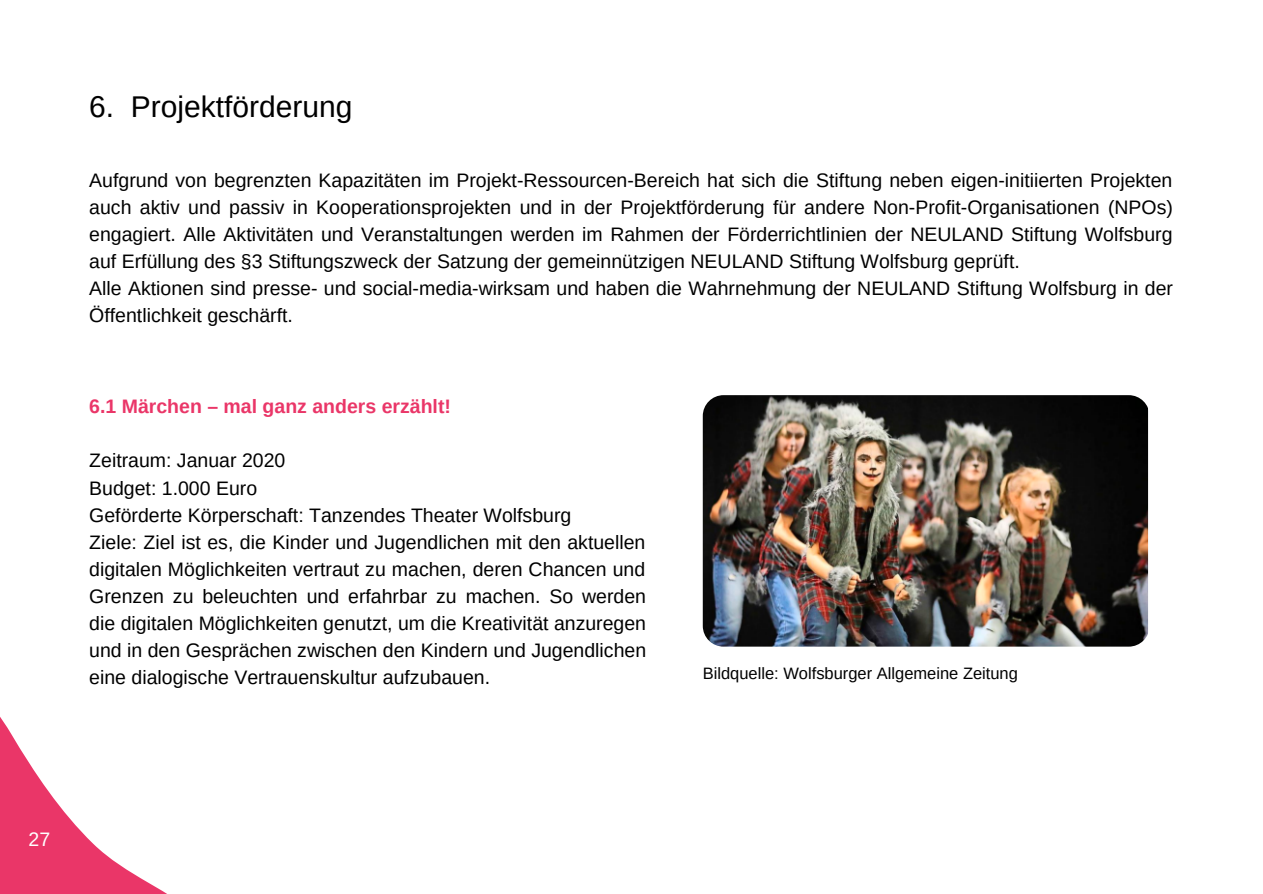
<style>
.page{position:relative;width:1263px;height:894px;background:#fff}
.page>*{position:absolute;margin:0;border:0;box-sizing:border-box;transform-origin:0 0}
.t1{font:30px "Arimo";color:#000}
.t2{font:19.5px/27px "Arimo";color:#000}
.t3{font:700 19.5px "Arimo";color:#ea3668}
.t4{font:19.5px "Arimo";color:#fff}
.t5{font:16.5px "Arimo";color:#000}
</style>
<div class="page">
<img style="left:703px;top:395px;width:446px;height:251px;border-radius:21px">
<svg style="left:0;top:717px;width:166px;height:176px"></svg>
<h1 class="t1" style="left:89px;top:89px;width:265px">6. Projektförderung</h1>
<p class="t2" style="left:89px;top:166px;width:1085px">Aufgrund von begrenzten Kapazitäten im Projekt-Ressourcen-Bereich hat sich die Stiftung neben eigen-initiierten Projekten auch aktiv und passiv in Kooperationsprojekten und in der Projektförderung für andere Non-Profit-Organisationen (NPOs) engagiert. Alle Aktivitäten und Veranstaltungen werden im Rahmen der Förderrichtlinien der NEULAND Stiftung Wolfsburg auf Erfüllung des §3 Stiftungszweck der Satzung der gemeinnützigen NEULAND Stiftung Wolfsburg geprüft.<br>Alle Aktionen sind presse- und social-media-wirksam und haben die Wahrnehmung der NEULAND Stiftung Wolfsburg in der Öffentlichkeit geschärft.</p>
<p class="t3" style="left:89px;top:395px;width:363px">6.1 Märchen – mal ganz anders erzählt!</p>
<p class="t2" style="left:89px;top:447px;width:558px">Zeitraum: Januar 2020<br>Budget: 1.000 Euro<br>Geförderte Körperschaft: Tanzendes Theater Wolfsburg<br>Ziele: Ziel ist es, die Kinder und Jugendlichen mit den aktuellen digitalen Möglichkeiten vertraut zu machen, deren Chancen und Grenzen zu beleuchten und erfahrbar zu machen. So werden die digitalen Möglichkeiten genutzt, um die Kreativität anzuregen und in den Gesprächen zwischen den Kindern und Jugendlichen eine dialogische Vertrauenskultur aufzubauen.</p>
<p class="t5" style="left:703px;top:663px;width:317px">Bildquelle: Wolfsburger Allgemeine Zeitung</p>
<p class="t4" style="left:29px;top:827px;width:23px">27</p>
</div>
